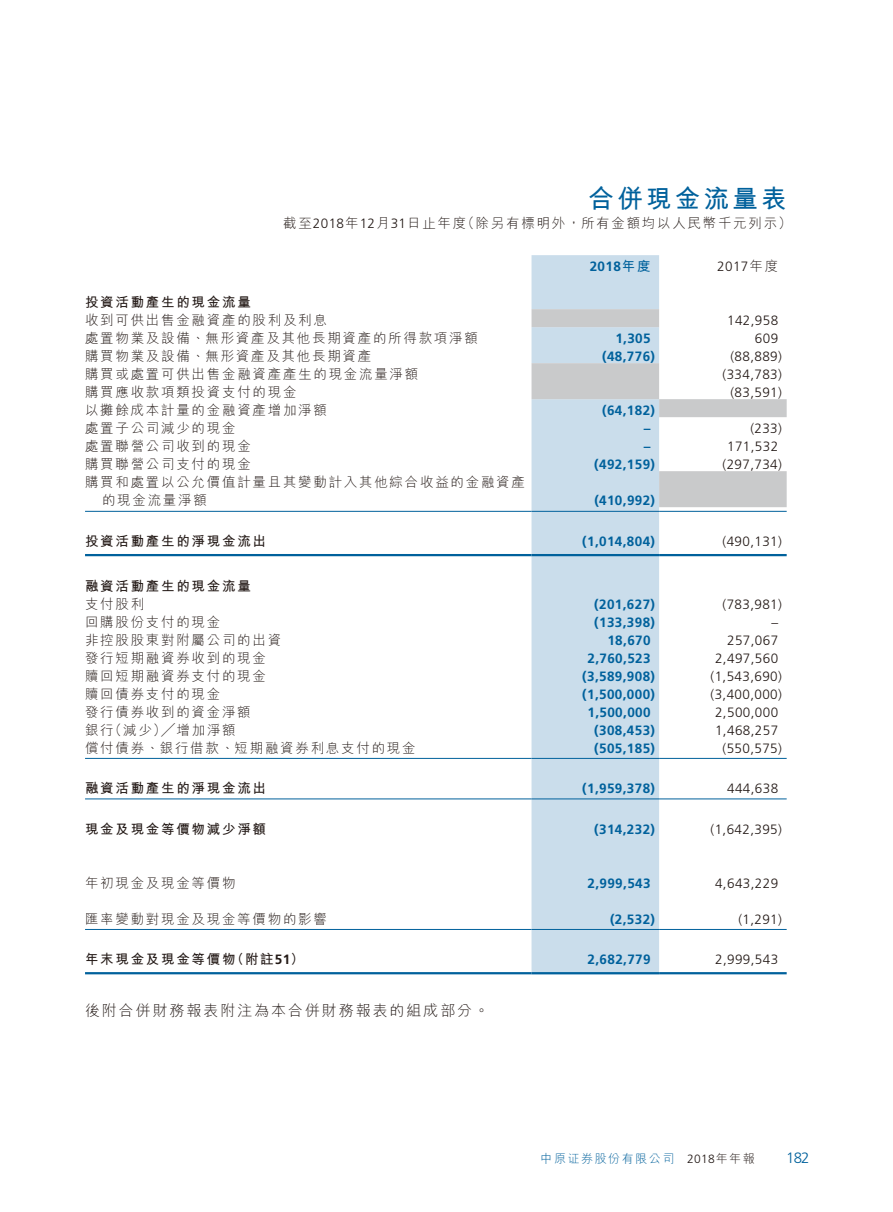
<style>
.page{position:relative;width:893px;height:1212px;background:#fff}
.page>*{position:absolute;margin:0;border:0;box-sizing:border-box;transform-origin:0 0}
.t1{font:700 25.5px "M Hei HK";letter-spacing:.13em;color:#00619c}
.t2{font:300 15px "M Hei HK";letter-spacing:.13em;color:#231916}
.t3{font:300 15px "Frutiger LT Std";color:#00619c}
.t4{font:300 13.5px/18px "M Hei HK";letter-spacing:.13em;color:#231916}
.t5{font:300 13.5px "Frutiger LT Std";letter-spacing:.03em;color:#231916}
.t6{font:700 13.5px "Frutiger LT Std";letter-spacing:.03em;color:#00619c}
.t7{font:700 13.5px "M Hei HK";letter-spacing:.13em;color:#231916}
.t8{font:300 12px "M Hei HK";letter-spacing:.13em;color:#00619c}
.t9{font:300 12px "Frutiger LT Std";color:#231916}
.s1{font-family:"Frutiger LT Std"}
.s2{font-family:"M Hei HK"}
.s3{font-family:"M Hei HKS"}
</style>
<div class="page">
<svg style="left:531px;top:255px;width:128px;height:717px;background:#cddfec"></svg>
<svg style="left:531px;top:309px;width:256px;height:198px"></svg>
<hr style="left:85px;top:511px;width:446px;height:1px;background:#00619c">
<hr style="left:531px;top:511px;width:128px;height:1px;background:#00619c">
<hr style="left:659px;top:511px;width:128px;height:1px;background:#00619c">
<hr style="left:85px;top:554px;width:446px;height:2px;background:#00619c">
<hr style="left:531px;top:554px;width:128px;height:2px;background:#00619c">
<hr style="left:659px;top:554px;width:128px;height:2px;background:#00619c">
<hr style="left:85px;top:758px;width:446px;height:1px;background:#00619c">
<hr style="left:531px;top:758px;width:128px;height:1px;background:#00619c">
<hr style="left:659px;top:758px;width:128px;height:1px;background:#00619c">
<hr style="left:85px;top:798px;width:446px;height:1px;background:#00619c">
<hr style="left:531px;top:798px;width:128px;height:1px;background:#00619c">
<hr style="left:659px;top:798px;width:128px;height:1px;background:#00619c">
<hr style="left:85px;top:929px;width:446px;height:1px;background:#00619c">
<hr style="left:531px;top:929px;width:128px;height:1px;background:#00619c">
<hr style="left:659px;top:929px;width:128px;height:1px;background:#00619c">
<hr style="left:85px;top:972px;width:446px;height:2px;background:#00619c">
<hr style="left:531px;top:972px;width:128px;height:2px;background:#00619c">
<hr style="left:659px;top:972px;width:128px;height:2px;background:#00619c">
<h1 class="t1" style="left:589px;top:180px;width:200px">合併現金流量表</h1>
<p class="t4" style="left:461px;top:214px;width:332px">（除另有標明外，所有金額均以人民幣千元列示(</p>
<p class="t4" style="left:283px;top:214px;width:185px">截至<span class="s1">2018</span>年<span class="s1">12</span>月<span class="s1">31</span>日止年度</p>
<p class="t6" style="left:590px;top:259px;width:62px">2018<span class="s2">年度</span></p>
<p class="t5" style="left:717px;top:259px;width:62px">2017<span class="s2">年度</span></p>
<p class="t7" style="left:85px;top:293px;width:167px">投資活動產生的現金流量</p>
<p class="t4" style="left:85px;top:311px;width:243px">收到可供出售金融資產的股利及利息</p>
<p class="t5" style="left:727px;top:313px;width:53px">142,958</p>
<p class="t4" style="left:85px;top:329px;width:394px">處置物業及設備、無形資產及其他長期資產的所得款項淨額</p>
<p class="t6" style="left:615px;top:331px;width:37px">1,305</p>
<p class="t5" style="left:755px;top:331px;width:25px">609</p>
<p class="t4" style="left:85px;top:347px;width:288px">購買物業及設備、無形資產及其他長期資產</p>
<p class="t6" style="left:602px;top:349px;width:54px">)48,776(</p>
<p class="t5" style="left:730px;top:349px;width:53px">)88,889(</p>
<p class="t4" style="left:85px;top:365px;width:335px">購買或處置可供出售金融資產產生的現金流量淨額</p>
<p class="t5" style="left:723px;top:367px;width:61px">)334,783(</p>
<p class="t4" style="left:85px;top:383px;width:213px">購買應收款項類投資支付的現金</p>
<p class="t5" style="left:730px;top:385px;width:53px">)83,591(</p>
<p class="t4" style="left:85px;top:401px;width:243px">以攤餘成本計量的金融資產增加淨額</p>
<p class="t6" style="left:602px;top:403px;width:54px">)64,182(</p>
<p class="t4" style="left:85px;top:419px;width:152px">處置子公司減少的現金</p>
<p class="t6" style="left:644px;top:421px;width:8px">–</p>
<p class="t5" style="left:750px;top:421px;width:33px">)233(</p>
<p class="t4" style="left:85px;top:437px;width:167px">處置聯營公司收到的現金</p>
<p class="t6" style="left:644px;top:439px;width:8px">–</p>
<p class="t5" style="left:727px;top:439px;width:53px">171,532</p>
<p class="t4" style="left:85px;top:455px;width:441px">購買聯營公司支付的現金<br>購買和處置以公允價值計量且其變動計入其他綜合收益的金融資產</p>
<p class="t6" style="left:594px;top:457px;width:62px">)492,159(</p>
<p class="t5" style="left:723px;top:457px;width:61px">)297,734(</p>
<p class="t4" style="left:102px;top:491px;width:106px">的現金流量淨額</p>
<p class="t6" style="left:594px;top:493px;width:62px">)410,992(</p>
<p class="t7" style="left:85px;top:531px;width:183px">投資活動產生的淨現金流出</p>
<p class="t7" style="left:85px;top:576px;width:167px">融資活動產生的現金流量</p>
<p class="t6" style="left:582px;top:533px;width:74px">)1,014,804(</p>
<p class="t5" style="left:723px;top:534px;width:61px">)490,131(</p>
<p class="t4" style="left:85px;top:594px;width:61px">支付股利</p>
<p class="t6" style="left:594px;top:596px;width:62px">)201,627(</p>
<p class="t5" style="left:723px;top:596px;width:61px">)783,981(</p>
<p class="t4" style="left:85px;top:612px;width:137px">回購股份支付的現金</p>
<p class="t6" style="left:594px;top:614px;width:62px">)133,398(</p>
<p class="t5" style="left:771px;top:614px;width:8px">–</p>
<p class="t4" style="left:85px;top:630px;width:198px">非控股股東對附屬公司的出資</p>
<p class="t6" style="left:607px;top:632px;width:45px">18,670</p>
<p class="t5" style="left:727px;top:632px;width:53px">257,067</p>
<p class="t4" style="left:85px;top:648px;width:183px">發行短期融資券收到的現金</p>
<p class="t6" style="left:587px;top:650px;width:65px">2,760,523</p>
<p class="t5" style="left:715px;top:650px;width:65px">2,497,560</p>
<p class="t4" style="left:85px;top:666px;width:183px">贖回短期融資券支付的現金</p>
<p class="t6" style="left:582px;top:668px;width:74px">)3,589,908(</p>
<p class="t5" style="left:711px;top:668px;width:73px">)1,543,690(</p>
<p class="t4" style="left:85px;top:684px;width:137px">贖回債券支付的現金</p>
<p class="t6" style="left:582px;top:686px;width:74px">)1,500,000(</p>
<p class="t5" style="left:711px;top:686px;width:73px">)3,400,000(</p>
<p class="t4" style="left:85px;top:702px;width:167px">發行債券收到的資金淨額</p>
<p class="t6" style="left:587px;top:704px;width:65px">1,500,000</p>
<p class="t5" style="left:715px;top:704px;width:65px">2,500,000</p>
<p class="t4" style="left:109px;top:720px;width:129px">（減少）╱增加淨額</p>
<p class="t4" style="left:85px;top:720px;width:30px">銀行</p>
<p class="t6" style="left:594px;top:722px;width:62px">)308,453(</p>
<p class="t5" style="left:715px;top:722px;width:65px">1,468,257</p>
<p class="t4" style="left:85px;top:738px;width:332px">償付債券、銀行借款、短期融資券利息支付的現金</p>
<p class="t6" style="left:594px;top:740px;width:62px">)505,185(</p>
<p class="t5" style="left:723px;top:740px;width:61px">)550,575(</p>
<p class="t7" style="left:85px;top:778px;width:183px">融資活動產生的淨現金流出</p>
<p class="t6" style="left:582px;top:780px;width:74px">)1,959,378(</p>
<p class="t5" style="left:727px;top:781px;width:53px">444,638</p>
<p class="t7" style="left:85px;top:819px;width:183px">現金及現金等價物減少淨額</p>
<p class="t6" style="left:594px;top:821px;width:62px">)314,232(</p>
<p class="t5" style="left:711px;top:821px;width:73px">)1,642,395(</p>
<p class="t4" style="left:85px;top:873px;width:152px">年初現金及現金等價物</p>
<p class="t6" style="left:587px;top:875px;width:65px">2,999,543</p>
<p class="t5" style="left:715px;top:875px;width:65px">4,643,229</p>
<p class="t4" style="left:85px;top:909px;width:243px">匯率變動對現金及現金等價物的影響</p>
<p class="t6" style="left:610px;top:911px;width:47px">)2,532(</p>
<p class="t5" style="left:738px;top:911px;width:45px">)1,291(</p>
<p class="t7" style="left:85px;top:949px;width:152px">年末現金及現金等價物</p>
<p class="t2" style="left:85px;top:1002px;width:406px">後附合併財務報表附注為本合併財務報表的組成部分。</p>
<p class="t7" style="left:230px;top:949px;width:75px">（附註<span class="s1">51</span>(</p>
<p class="t6" style="left:587px;top:951px;width:65px">2,682,779</p>
<p class="t5" style="left:715px;top:952px;width:65px">2,999,543</p>
<p class="t8" style="left:541px;top:1152px;width:135px">中原<span class="s3">證</span>券股份有限公司</p>
<p class="t9" style="left:687px;top:1152px;width:69px">2018<span class="s2">年年報</span></p>
<p class="t3" style="left:786px;top:1149px;width:25px">182</p>
</div>
